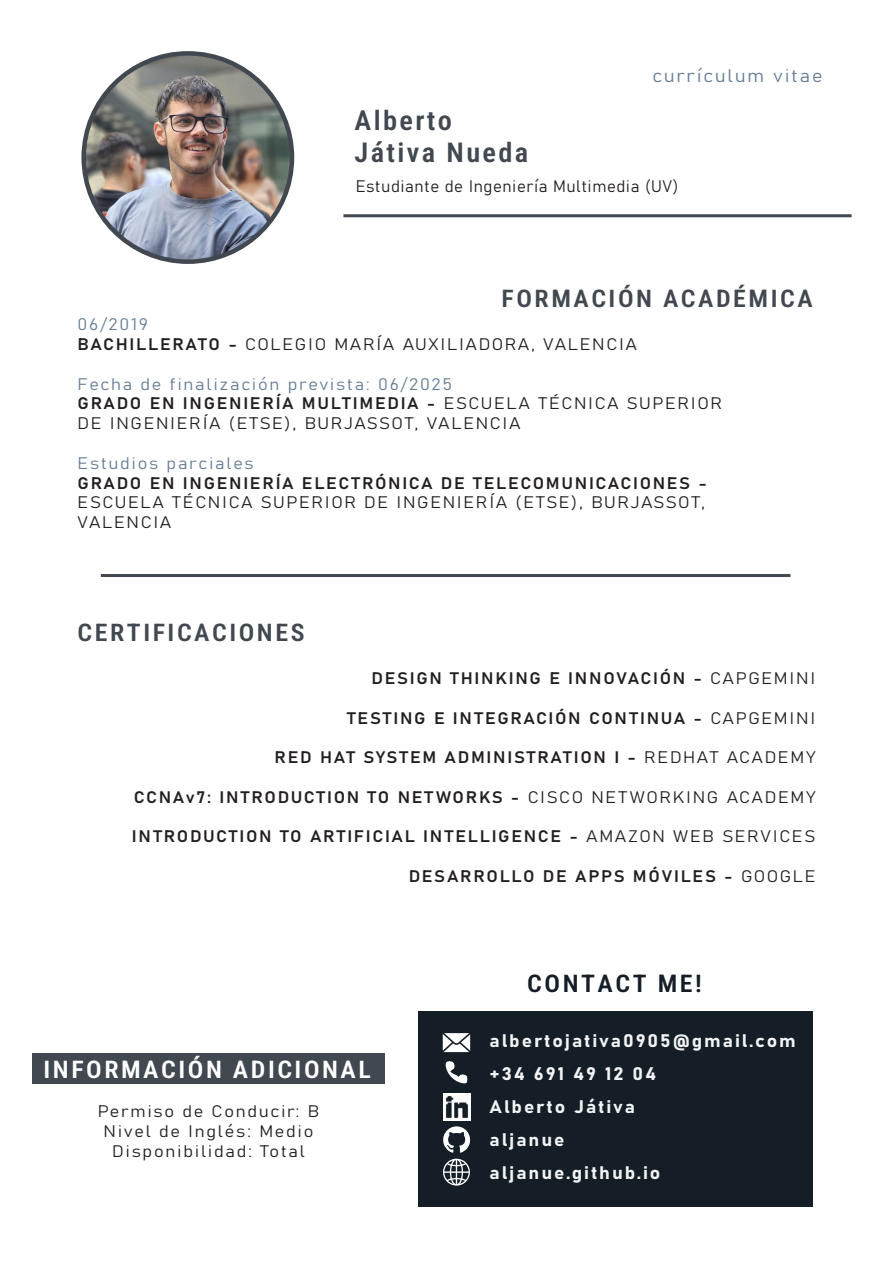
<style>
.page{position:relative;width:893px;height:1263px;background:#fff}
.page>*{position:absolute;margin:0;border:0;box-sizing:border-box;transform-origin:0 0}
.t1{font:27px/32.4px "Roboto Condensed";letter-spacing:.085em;color:#414850;scale:1.05 1}
.t2{font:24px "Roboto Condensed";letter-spacing:.095em;color:#414850;scale:1.08 1}
.t3{font:24px "Roboto Condensed";letter-spacing:.095em;color:#fff;scale:1.08 1}
.t4{font:24px "Roboto Condensed";letter-spacing:.095em;color:#151e27;scale:1.08 1}
.t5{font:18px/33px "Bahnschrift";letter-spacing:.095em;color:#f2f3f4;scale:1.08 1}
.t6{font:18px "Bahnschrift";letter-spacing:.095em;color:#677d96;scale:1.08 1}
.t7{font:16.5px/19.8px "Bahnschrift";letter-spacing:.095em;color:#231f20;text-align:center;scale:1.08 1}
.t8{font:16.5px "Bahnschrift";letter-spacing:.095em;color:#677d96;scale:1.08 1}
.t9{font:16.5px "Bahnschrift";letter-spacing:.035em;color:#231f20}
</style>
<div class="page">
<div style="left:32px;top:1053px;width:353px;height:31px;background:#414850"></div>
<hr style="left:343px;top:214px;width:509px;height:3px;background:#414850">
<hr style="left:101px;top:574px;width:689px;height:3px;background:#414850">
<div style="left:419px;top:1011px;width:394px;height:196px;background:#151e27"></div>
<svg style="left:445px;top:1061px;width:22px;height:22px"></svg>
<svg style="left:443px;top:1033px;width:27px;height:19px"></svg>
<img style="left:443px;top:1093px;width:27px;height:27px">
<svg style="left:443px;top:1126px;width:27px;height:27px"></svg>
<svg style="left:443px;top:1159px;width:27px;height:26px"></svg>
<img style="left:86px;top:53px;width:206px;height:209px">
<p class="t6" style="left:652px;top:62px;width:159px">currículum vitae</p>
<h1 class="t1" style="left:354px;top:103px;width:167px">Alberto<br>Játiva Nueda</h1>
<p class="t9" style="left:356px;top:174px;width:324px">Estudiante de Ingeniería Multimedia (UV)</p>
<h2 class="t2" style="left:502px;top:282px;width:290px">FORMACIÓN ACADÉMICA</h2>
<p class="t8" style="left:78px;top:312px;width:67px">06/2019</p>
<p class="t7" style="left:78px;top:333px;width:519px">BACHILLERATO - COLEGIO MARÍA AUXILIADORA, VALENCIA</p>
<p class="t8" style="left:78px;top:371px;width:348px">Fecha de finalización prevista: 06/2025</p>
<p class="t7" style="left:78px;top:393px;width:598px;text-align:left">GRADO EN INGENIERÍA MULTIMEDIA - ESCUELA TÉCNICA SUPERIOR<br>DE INGENIERÍA (ETSE), BURJASSOT, VALENCIA</p>
<p class="t8" style="left:78px;top:450px;width:165px">Estudios parciales</p>
<p class="t7" style="left:78px;top:472px;width:584px;text-align:justify">GRADO EN INGENIERÍA ELECTRÓNICA DE TELECOMUNICACIONES - ESCUELA TÉCNICA SUPERIOR DE INGENIERÍA (ETSE), BURJASSOT, VALENCIA</p>
<h2 class="t2" style="left:78px;top:616px;width:212px">CERTIFICACIONES</h2>
<p class="t7" style="left:372px;top:667px;width:412px">DESIGN THINKING E INNOVACIÓN - CAPGEMINI</p>
<p class="t7" style="left:347px;top:707px;width:435px">TESTING E INTEGRACIÓN CONTINUA - CAPGEMINI</p>
<p class="t7" style="left:274px;top:746px;width:502px">RED HAT SYSTEM ADMINISTRATION I - REDHAT ACADEMY</p>
<p class="t7" style="left:134px;top:786px;width:632px">CCNAv7: INTRODUCTION TO NETWORKS - CISCO NETWORKING ACADEMY</p>
<p class="t7" style="left:132px;top:826px;width:634px">INTRODUCTION TO ARTIFICIAL INTELLIGENCE - AMAZON WEB SERVICES</p>
<p class="t7" style="left:409px;top:865px;width:378px">DESARROLLO DE APPS MÓVILES - GOOGLE</p>
<h2 class="t3" style="left:44px;top:1052px;width:305px">INFORMACIÓN ADICIONAL</h2>
<p class="t7" style="left:98px;top:1100px;width:207px">Permiso de Conducir: B<br>Nivel de Inglés: Medio<br>Disponibilidad: Total</p>
<h2 class="t4" style="left:527px;top:967px;width:163px">CONTACT ME!</h2>
<p class="t5" style="left:490px;top:1023px;width:285px">albertojativa0905@gmail.com +34 691 49 12 04<br>Alberto Játiva<br>aljanue<br>aljanue.github.io</p>
</div>
